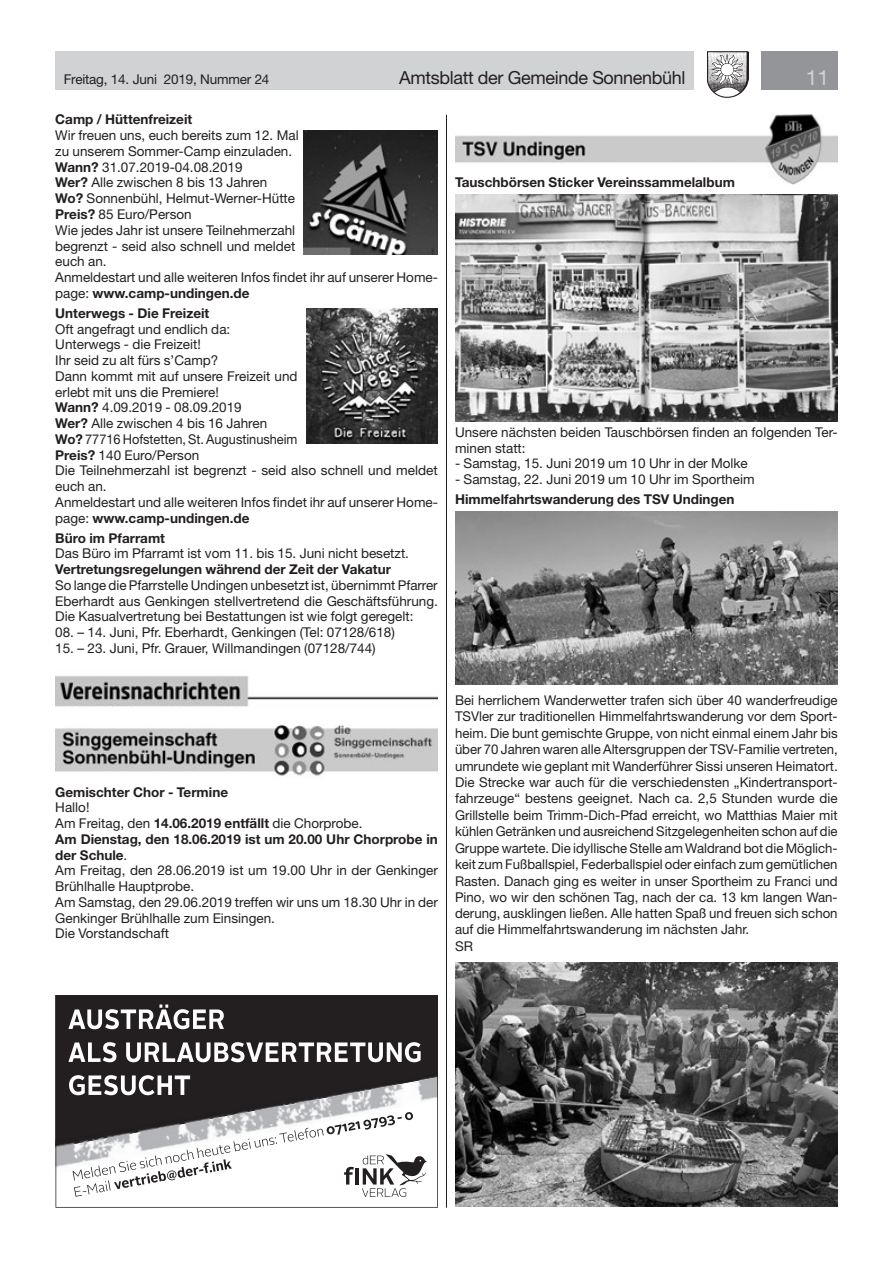
<style>
.page{position:relative;width:893px;height:1263px;background:#fff}
.page>*{position:absolute;margin:0;border:0;box-sizing:border-box;transform-origin:0 0}
.t1{font:21px "Helvetica Neue LT Std";color:#d1d2d4}
.t2{font:18px "Helvetica Neue LT Std";letter-spacing:-.02em;color:#231f20}
.t3{font:13.5px/15.8px "Helvetica Neue LT Std";color:#231f20}
.t4{font:700 13.5px "Helvetica Neue LT Std";color:#231f20}
.s1{font-weight:700}
</style>
<div class="page">
<div style="left:55px;top:51px;width:639px;height:38px;background:#d1d2d4"></div>
<div style="left:761px;top:51px;width:77px;height:38px;background:#939598"></div>
<img style="left:707px;top:51px;width:41px;height:47px">
<img style="left:55px;top:676px;width:383px;height:31px">
<img style="left:55px;top:724px;width:383px;height:52px">
<img style="left:304px;top:131px;width:134px;height:124px">
<img style="left:306px;top:308px;width:132px;height:135px">
<img style="left:455px;top:115px;width:383px;height:69px">
<img style="left:455px;top:195px;width:383px;height:226px">
<img style="left:455px;top:511px;width:383px;height:174px">
<img style="left:455px;top:962px;width:383px;height:245px">
<hr style="left:446px;top:115px;width:1px;height:1093px;background:#231f20">
<svg style="left:56px;top:995px;width:382px;height:213px;fill:#231f20"></svg>
<svg style="left:73px;top:1112px;width:354px;height:85px"></svg>
<svg style="left:68px;top:1004px;width:156px;height:25px"></svg>
<svg style="left:68px;top:1042px;width:48px;height:20px"></svg>
<svg style="left:126px;top:1042px;width:295px;height:20px"></svg>
<svg style="left:69px;top:1075px;width:121px;height:20px"></svg>
<p class="t3" style="left:64px;top:71px;width:207px">Freitag, 14. Juni 2019, Nummer 24</p>
<h2 class="t2" style="left:399px;top:67px;width:288px">Amtsblatt der Gemeinde Sonnenbühl</h2>
<h1 class="t1" style="left:806px;top:65px;width:25px">11</h1>
<p class="t4" style="left:55px;top:111px;width:138px">Camp / Hüttenfreizeit</p>
<p class="t3" style="left:55px;top:127px;width:384px">Wir freuen uns, euch bereits zum 12. Mal<br>zu unserem Sommer-Camp einzuladen.<br><span class="s1">Wann?</span> 31.07.2019-04.08.2019<br><span class="s1">Wer?</span> Alle zwischen 8 bis 13 Jahren<br><span class="s1">Wo?</span> Sonnenbühl, Helmut-Werner-Hütte<br><span class="s1">Preis?</span> 85 Euro/Person<br>Wie jedes Jahr ist unsere Teilnehmerzahl<br>begrenzt - seid also schnell und meldet<br>euch an.<br>Anmeldestart und alle weiteren Infos findet ihr auf unserer Home&shy;page: <span class="s1">www.camp-undingen.de</span></p>
<p class="t4" style="left:55px;top:305px;width:156px">Unterwegs - Die Freizeit</p>
<p class="t3" style="left:55px;top:321px;width:384px">Oft angefragt und endlich da:<br>Unterwegs - die Freizeit!<br>Ihr seid zu alt fürs s’Camp?<br>Dann kommt mit auf unsere Freizeit und<br>erlebt mit uns die Premiere!<br><span class="s1">Wann?</span> 4.09.2019 - 08.09.2019<br><span class="s1">Wer?</span> Alle zwischen 4 bis 16 Jahren<br><span class="s1">Wo?</span> 77716 Hofstetten, St. Augustinusheim<br><span class="s1">Preis?</span> 140 Euro/Person<br>Die Teilnehmerzahl ist begrenzt - seid also schnell und meldet euch an.<br>Anmeldestart und alle weiteren Infos findet ihr auf unserer Home&shy;page: <span class="s1">www.camp-undingen.de</span></p>
<p class="t4" style="left:55px;top:529px;width:111px">Büro im Pfarramt</p>
<p class="t3" style="left:55px;top:545px;width:355px">Das Büro im Pfarramt ist vom 11. bis 15. Juni nicht besetzt.</p>
<p class="t4" style="left:55px;top:561px;width:337px">Vertretungsregelungen während der Zeit der Vakatur</p>
<p class="t3" style="left:55px;top:577px;width:384px;text-align:justify">So lange die Pfarrstelle Undingen unbesetzt ist, übernimmt Pfarrer Eberhardt aus Genkingen stellvertretend die Geschäftsführung.<br>Die Kasualvertretung bei Bestattungen ist wie folgt geregelt:</p>
<p class="t3" style="left:55px;top:624px;width:341px">08. – 14. Juni, Pfr. Eberhardt, Genkingen (Tel: 07128/618)</p>
<p class="t3" style="left:55px;top:640px;width:322px">15. – 23. Juni, Pfr. Grauer, Willmandingen (07128/744)</p>
<p class="t4" style="left:455px;top:174px;width:281px">Tauschbörsen Sticker Vereinssammelalbum</p>
<p class="t3" style="left:455px;top:424px;width:384px">Unsere nächsten beiden Tauschbörsen finden an folgenden Ter&shy;minen statt:</p>
<p class="t3" style="left:455px;top:455px;width:294px">- Samstag, 15. Juni 2019 um 10 Uhr in der Molke</p>
<p class="t3" style="left:455px;top:471px;width:301px">- Samstag, 22. Juni 2019 um 10 Uhr im Sportheim</p>
<p class="t4" style="left:455px;top:491px;width:281px">Himmelfahrtswanderung des TSV Undingen</p>
<p class="t4" style="left:55px;top:783px;width:174px">Gemischter Chor - Termine</p>
<p class="t3" style="left:55px;top:799px;width:384px">Hallo!<br>Am Freitag, den <span class="s1">14.06.2019 entfällt</span> die Chorprobe.<br><span class="s1">Am Dienstag, den 18.06.2019 ist um 20.00 Uhr Chorprobe in der Schule</span>.<br>Am Freitag, den 28.06.2019 ist um 19.00 Uhr in der Genkinger Brühlhalle Hauptprobe.<br>Am Samstag, den 29.06.2019 treffen wir uns um 18.30 Uhr in der Genkinger Brühlhalle zum Einsingen.<br>Die Vorstandschaft</p>
<p class="t3" style="left:455px;top:692px;width:384px;line-height:16.4px">Bei herrlichem Wanderwetter trafen sich über 40 wanderfreudige TSVler zur traditionellen Himmelfahrtswanderung vor dem Sport&shy;heim. Die bunt gemischte Gruppe, von nicht einmal einem Jahr bis über 70 Jahren waren alle Altersgruppen der TSV-Familie vertreten, umrundete wie geplant mit Wanderführer Sissi unseren Heimatort.<br>Die Strecke war auch für die verschiedensten „Kindertransport&shy;fahrzeuge“ bestens geeignet. Nach ca. 2,5 Stunden wurde die Grillstelle beim Trimm-Dich-Pfad erreicht, wo Matthias Maier mit kühlen Getränken und ausreichend Sitzgelegenheiten schon auf die Gruppe wartete. Die idyllische Stelle am Waldrand bot die Möglich&shy;keit zum Fußballspiel, Federballspiel oder einfach zum gemütlichen Rasten. Danach ging es weiter in unser Sportheim zu Franci und Pino, wo wir den schönen Tag, nach der ca. 13 km langen Wan&shy;derung, ausklingen ließen. Alle hatten Spaß und freuen sich schon auf die Himmelfahrtswanderung im nächsten Jahr.<br>SR</p>
</div>
